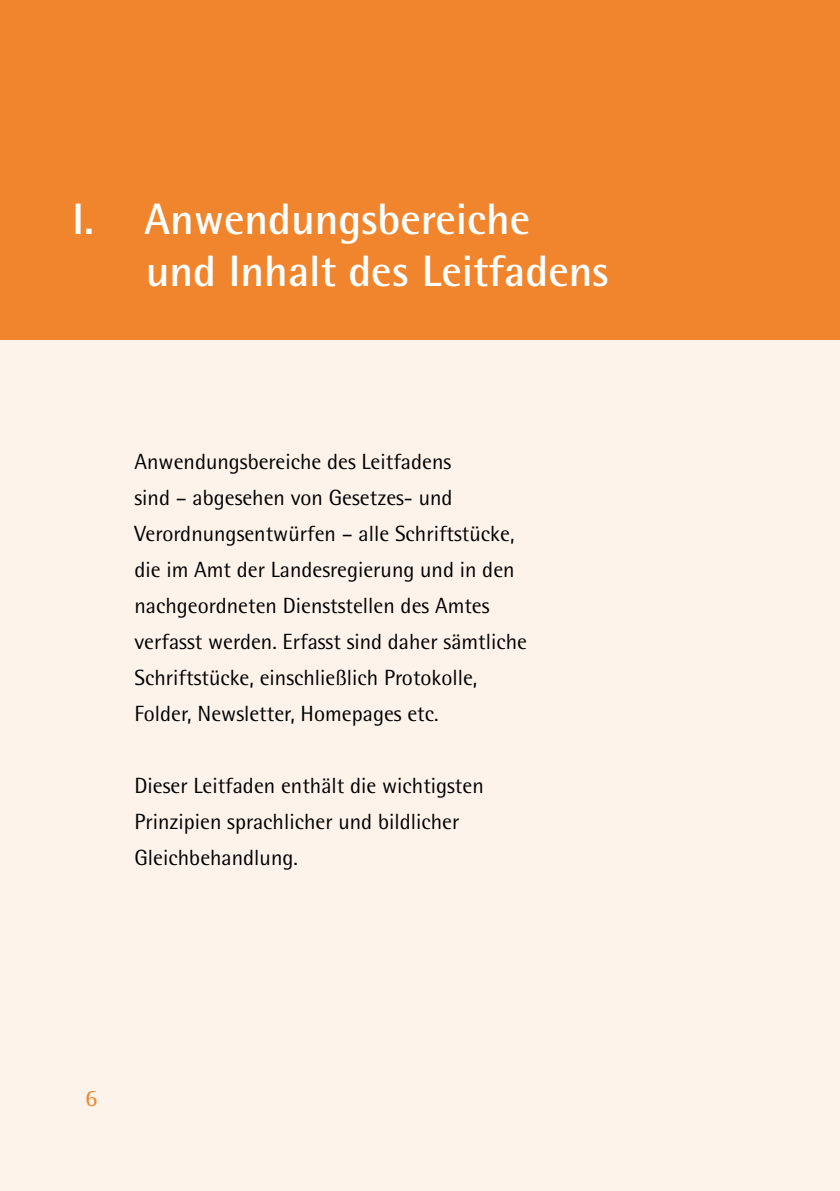
<style>
.page{position:relative;width:840px;height:1191px;background:#fff}
.page>*{position:absolute;margin:0;border:0;box-sizing:border-box;transform-origin:0 0}
.t1{font:700 44px/52.8px "Rotis Semi Sans Pro";color:#fff}
.t2{font:24px "Rotis Semi Serif Pro";color:#f1852d}
.t3{font:22px/36px "Rotis Semi Sans Pro";color:#000}
</style>
<div class="page">
<div style="left:0;top:161px;width:839px;height:1030px;background:#fef3ea"></div>
<div style="left:0;top:0;width:839px;height:339px;background:#f1852d"></div>
<h1 class="t1" style="left:146px;top:192px;width:465px;text-indent:-74px">I. Anwendungsbereiche und Inhalt des Leitfadens</h1>
<p class="t3" style="left:134px;top:443px;width:394px">Anwendungsbereiche des Leitfadens<br>sind – abgesehen von Gesetzes- und Verordnungsentwürfen – alle Schriftstücke, die im Amt der Landesregierung und in den nachgeordneten Dienststellen des Amtes verfasst werden. Erfasst sind daher sämtliche Schriftstücke, einschließlich Protokolle, Folder, Newsletter, Homepages etc.</p>
<p class="t3" style="left:134px;top:767px;width:350px">Dieser Leitfaden enthält die wichtigsten<br>Prinzipien sprachlicher und bildlicher<br>Gleichbehandlung.</p>
<p class="t2" style="left:85px;top:1083px;width:14px">6</p>
</div>
